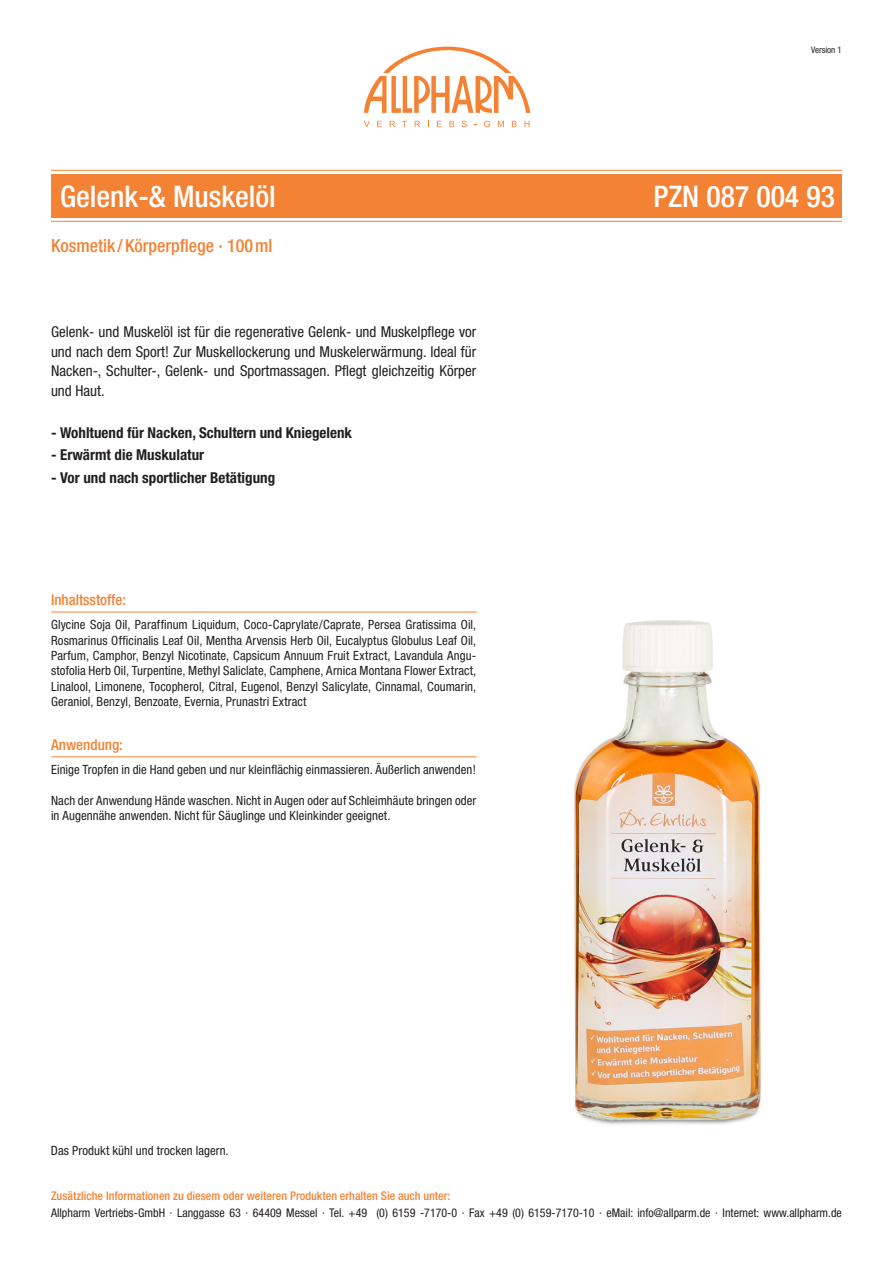
<style>
.page{position:relative;width:893px;height:1263px;background:#fff}
.page>*{position:absolute;margin:0;border:0;box-sizing:border-box;transform-origin:0 0}
.t1{font:500 condensed 29.7px "Helvetica Neue";color:#fff}
.t2{font:500 condensed 18px "Helvetica Neue";color:#f48234}
.t3{font:condensed 15px/19.5px "Helvetica Neue";color:#231f20;text-align:justify}
.t4{font:700 condensed 15px "Helvetica Neue";color:#231f20}
.t5{font:500 condensed 15px "Helvetica Neue";color:#f48234}
.t6{font:condensed 12.75px/15.3px "Helvetica Neue";letter-spacing:.005em;color:#231f20;text-align:justify}
.t7{font:condensed 12px "Helvetica Neue";color:#231f20}
.t8{font:500 condensed 12px "Helvetica Neue";color:#f48234}
.t9{font:condensed 9px "Helvetica Neue";color:#231f20}
</style>
<div class="page">
<div style="left:51px;top:174px;width:791px;height:44px;background:#f48234"></div>
<svg style="left:364px;top:46px;width:166px;height:67px"></svg>
<svg style="left:364px;top:121px;width:6px;height:6px"></svg>
<svg style="left:377px;top:121px;width:5px;height:6px"></svg>
<svg style="left:390px;top:121px;width:5px;height:6px"></svg>
<svg style="left:415px;top:121px;width:5px;height:6px"></svg>
<svg style="left:437px;top:121px;width:5px;height:6px"></svg>
<svg style="left:449px;top:121px;width:5px;height:6px"></svg>
<svg style="left:462px;top:121px;width:5px;height:6px"></svg>
<svg style="left:484px;top:121px;width:6px;height:6px"></svg>
<svg style="left:498px;top:121px;width:6px;height:6px"></svg>
<svg style="left:512px;top:121px;width:5px;height:6px"></svg>
<svg style="left:524px;top:121px;width:5px;height:6px"></svg>
<hr style="left:51px;top:170px;width:791px;height:1px;background:#f48234">
<hr style="left:51px;top:221px;width:791px;height:1px;background:#f48234">
<img style="left:574px;top:620px;width:187px;height:505px">
<hr style="left:51px;top:612px;width:426px;height:1px;background:#f48234">
<hr style="left:51px;top:756px;width:426px;height:1px;background:#f48234">
<p class="t9" style="left:811px;top:45px;width:32px">Version 1</p>
<h1 class="t1" style="left:60px;top:179px;width:217px">Gelenk-&amp; Muskelöl</h1>
<h1 class="t1" style="left:654px;top:179px;width:183px">PZN 087 004 93</h1>
<h2 class="t2" style="left:51px;top:235px;width:223px">Kosmetik /Körperpflege · 100ml</h2>
<p class="t3" style="left:51px;top:322px;width:427px">Gelenk- und Muskelöl ist für die regenerative Gelenk- und Muskelpflege vor und nach dem Sport! Zur Muskellockerung und Muskelerwärmung. Ideal für Nacken-, Schulter-, Gelenk- und Sportmassagen. Pflegt gleichzeitig Körper und Haut.</p>
<p class="t4" style="left:51px;top:423px;width:302px">- Wohltuend für Nacken, Schultern und Kniegelenk</p>
<p class="t4" style="left:51px;top:446px;width:155px">- Erwärmt die Muskulatur</p>
<p class="t4" style="left:51px;top:468px;width:226px">- Vor und nach sportlicher Betätigung</p>
<p class="t5" style="left:51px;top:590px;width:76px">Inhaltsstoffe:</p>
<p class="t6" style="left:51px;top:617px;width:427px">Glycine Soja Oil, Paraffinum Liquidum, Coco-Caprylate/Caprate, Persea Gratissima Oil, Rosmarinus Officinalis Leaf Oil, Mentha Arvensis Herb Oil, Eucalyptus Globulus Leaf Oil, Parfum, Camphor, Benzyl Nicotinate, Capsicum Annuum Fruit Extract, Lavandula Angu&shy;stofolia Herb Oil, Turpentine, Methyl Saliclate, Camphene, Arnica Montana Flower Extract, Linalool, Limonene, Tocopherol, Citral, Eugenol, Benzyl Salicylate, Cinnamal, Coumarin, Geraniol, Benzyl, Benzoate, Evernia, Prunastri Extract</p>
<p class="t5" style="left:51px;top:735px;width:73px">Anwendung:</p>
<p class="t6" style="left:51px;top:762px;width:427px">Einige Tropfen in die Hand geben und nur kleinflächig einmassieren. Äußerlich anwenden!</p>
<p class="t6" style="left:51px;top:792px;width:427px">Nach der Anwendung Hände waschen. Nicht in Augen oder auf Schleimhäute bringen oder in Augennähe anwenden. Nicht für Säuglinge und Kleinkinder geeignet.</p>
<p class="t6" style="left:51px;top:1143px;width:179px">Das Produkt kühl und trocken lagern.</p>
<p class="t8" style="left:51px;top:1189px;width:401px">Zusätzliche Informationen zu diesem oder weiteren Produkten erhalten Sie auch unter:</p>
<p class="t7" style="left:51px;top:1205px;width:792px">Allpharm Vertriebs-GmbH · Langgasse 63 · 64409 Messel · Tel. +49 (0) 6159 -7170-0 · Fax +49 (0) 6159-7170-10 · eMail: info@allparm.de · Internet: www.allpharm.de</p>
</div>
